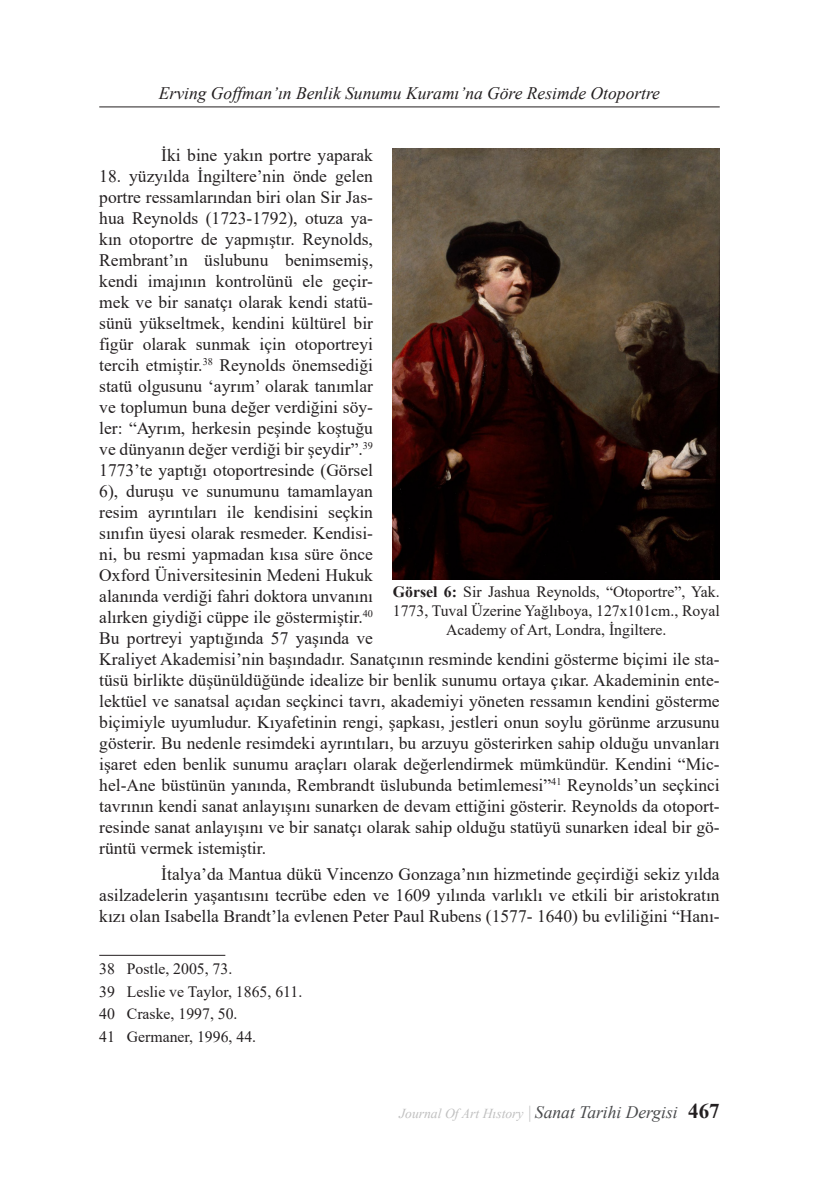
<style>
.page{position:relative;width:819px;height:1191px;background:#fff}
.page>*{position:absolute;margin:0;border:0;box-sizing:border-box;transform-origin:0 0}
.STD_-_Gövde_Metni{font:17.5px/21px "Times New Roman";color:#231f20}
.t1{font:italic 17.5px "Times New Roman";color:#231f20}
.STD_-_Resim_Yazıları{font:15.75px/18.9px "Times New Roman";color:#231f20;text-align:center}
.STD_-_DİPNOT{font:15.75px "Times New Roman";color:#231f20}
.t2{font:italic 13.65px "Times New Roman";color:#c0c0c0}
.s1{font-weight:700}
.s2{font-style:normal;font-size:17.5px}
.s3{font-size:17.5px;color:#494a4c}
.s4{font-weight:700;font-style:normal;font-size:21px;color:#231f20}
</style>
<div class="page">
<hr style="left:99px;top:107px;width:620px;height:1px;background:#231f20">
<hr style="left:99px;top:954px;width:126px;height:1px;background:#231f20">
<img style="left:393px;top:149px;width:326px;height:430px">
<p class="t1" style="left:159px;top:81px;width:502px">Erving Goffman’ın Benlik Sunumu Kuramı’na Göre Resimde Otoportre</p>
<p class="STD_-_Gövde_Metni" style="left:161px;top:144px;width:213px">İki bine yakın portre yaparak</p>
<p class="STD_-_Gövde_Metni" style="left:99px;top:165px;width:622px">18. yüzyılda İngiltere’nin önde gelen<br>portre ressamlarından biri olan Sir Jas-<br>hua Reynolds (1723-1792), otuza ya-<br>kın otoportre de yapmıştır. Reynolds,<br>Rembrant’ın üslubunu benimsemiş,<br>kendi imajının kontrolünü ele geçir-<br>mek ve bir sanatçı olarak kendi statü-<br>sünü yükseltmek, kendini kültürel bir<br>figür olarak sunmak için otoportreyi<br>tercih etmiştir.<sup>38</sup> Reynolds önemsediği<br>statü olgusunu ‘ayrım’ olarak tanımlar<br>ve toplumun buna değer verdiğini söy-<br>ler: “Ayrım, herkesin peşinde koştuğu<br>ve dünyanın değer verdiği bir şeydir”.<sup>39<br></sup>1773’te yaptığı otoportresinde (Görsel<br>6), duruşu ve sunumunu tamamlayan<br>resim ayrıntıları ile kendisini seçkin<br>sınıfın üyesi olarak resmeder. Kendisi-<br>ni, bu resmi yapmadan kısa süre önce<br>Oxford Üniversitesinin Medeni Hukuk<br>alanında verdiği fahri doktora unvanını<br>alırken giydiği cüppe ile göstermiştir.<sup>40<br></sup>Bu portreyi yaptığında 57 yaşında ve<br>Kraliyet Akademisi’nin başındadır. Sanatçının resminde kendini gösterme biçimi ile sta&shy;tüsü birlikte düşünüldüğünde idealize bir benlik sunumu ortaya çıkar. Akademinin ente&shy;lektüel ve sanatsal açıdan seçkinci tavrı, akademiyi yöneten ressamın kendini gösterme biçimiyle uyumludur. Kıyafetinin rengi, şapkası, jestleri onun soylu görünme arzusunu gösterir. Bu nedenle resimdeki ayrıntıları, bu arzuyu gösterirken sahip olduğu unvanları işaret eden benlik sunumu araçları olarak değerlendirmek mümkündür. Kendini “Mic&shy;hel-Ane büstünün yanında, Rembrandt üslubunda betimlemesi”<sup>41</sup> Reynolds’un seçkinci tavrının kendi sanat anlayışını sunarken de devam ettiğini gösterir. Reynolds da otoport&shy;resinde sanat anlayışını ve bir sanatçı olarak sahip olduğu statüyü sunarken ideal bir gö&shy;rüntü vermek istemiştir.</p>
<p class="STD_-_Gövde_Metni" style="left:99px;top:863px;width:622px;text-align:justify;text-indent:62px">İtalya’da Mantua dükü Vincenzo Gonzaga’nın hizmetinde geçirdiği sekiz yılda asilzadelerin yaşantısını tecrübe eden ve 1609 yılında varlıklı ve etkili bir aristokratın kızı olan Isabella Brandt’la evlenen Peter Paul Rubens (1577- 1640) bu evliliğini “Hanı-</p>
<p class="STD_-_DİPNOT" style="left:99px;top:957px;width:135px">38 Postle, 2005, 73.</p>
<p class="STD_-_DİPNOT" style="left:99px;top:980px;width:204px">39 Leslie ve Taylor, 1865, 611.</p>
<p class="STD_-_DİPNOT" style="left:99px;top:1003px;width:140px">40 Craske, 1997, 50.</p>
<p class="STD_-_DİPNOT" style="left:99px;top:1025px;width:158px">41 Germaner, 1996, 44.</p>
<p class="STD_-_Resim_Yazıları" style="left:393px;top:582px;width:328px"><span class="s1">Görsel 6:</span> Sir Jashua Reynolds, “Otoportre”, Yak.<br>1773, Tuval Üzerine Yağlıboya, 127x101cm., Royal<br>Academy of Art, Londra, İngiltere.</p>
<p class="t2" style="left:399px;top:1104px;width:322px">Journal Of Art Hıstory <span class="s2">|</span> <span class="s3">Sanat Tarihi Dergisi</span> <span class="s4">467</span></p>
</div>
